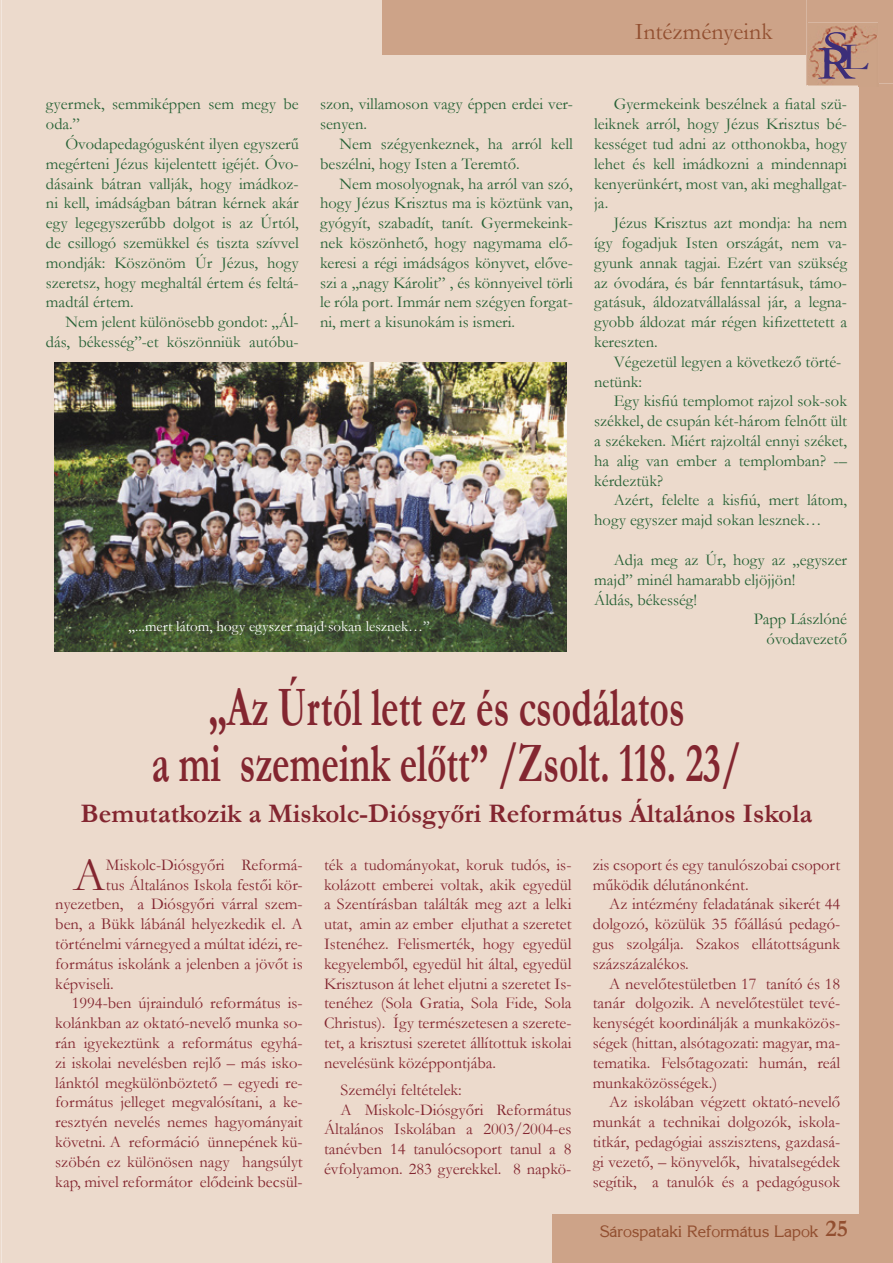
<style>
.page{position:relative;width:893px;height:1263px;background:#fff}
.page>*{position:absolute;margin:0;border:0;box-sizing:border-box;transform-origin:0 0}
.t1{font:700 56.25px/55.5px "Garamond";color:#832630;text-align:center;scale:.67 1}
.t2{font:48.45px "Garamond";color:#3c2e79;scale:1.23 1}
.t3{font:48.3px "Garamond";color:#832630}
.t4{font:700 27px "Garamond";color:#832630}
.t5{font:24px "Garamond";color:#924f30}
.t6{font:700 24px "Garamond";color:#924f30}
.t7{font:16.5px/19.8px "Garamond";color:#832630;text-align:justify}
.t8{font:16.5px/19.8px "Garamond";color:#266135}
.t9{font:15px "Garamond";color:#fff}
.t10{font:15px "Korinthia";color:#924f30}
.s1{font-size:38.7px}
</style>
<div class="page">
<div style="left:1px;top:0;width:805px;height:1263px;background:#ecdacc"></div>
<hr style="left:0;top:0;width:1px;height:1263px;background:#ecdacc">
<div style="left:383px;top:0;width:423px;height:54px;background:#cda388"></div>
<div style="left:553px;top:1214px;width:340px;height:49px;background:#cda388"></div>
<svg style="left:806px;top:0;width:87px;height:1214px;background:#dec1ae"></svg>
<img style="left:54px;top:362px;width:512px;height:290px">
<p class="t8" style="left:46px;top:94px;width:254px">gyermek, semmiképpen sem megy be oda.”</p>
<p class="t8" style="left:46px;top:134px;width:254px;text-align:justify;text-indent:20px">Óvodapedagógusként ilyen egyszerű megérteni Jézus kijelentett igéjét. Óvo&shy;dásaink bátran vallják, hogy imádkoz&shy;ni kell, imádságban bátran kérnek akár egy legegyszerűbb dolgot is az Úrtól, de csillogó szemükkel és tiszta szívvel mondják: Köszönöm Úr Jézus, hogy szeretsz, hogy meghaltál értem és feltá&shy;madtál értem.</p>
<p class="t8" style="left:46px;top:312px;width:254px;text-align:right">Nem jelent különösebb gondot: ,,Ál&shy;dás, békesség”-et köszönniük autóbu-</p>
<p class="t8" style="left:320px;top:94px;width:254px">szon, villamoson vagy éppen erdei ver&shy;senyen.</p>
<p class="t8" style="left:320px;top:134px;width:254px;text-indent:20px">Nem szégyenkeznek, ha arról kell beszélni, hogy Isten a Teremtő.</p>
<p class="t8" style="left:320px;top:173px;width:254px;text-align:justify;text-indent:20px">Nem mosolyognak, ha arról van szó, hogy Jézus Krisztus ma is köztünk van, gyógyít, szabadít, tanít. Gyermekeink&shy;nek köszönhető, hogy nagymama elő&shy;keresi a régi imádságos könyvet, előve&shy;szi a ,,nagy Károlit” , és könnyeivel törli le róla port. Immár nem szégyen forgat&shy;ni, mert a kisunokám is ismeri.</p>
<p class="t9" style="left:128px;top:616px;width:303px">„...mert látom, hogy egyszer majd sokan lesznek…”</p>
<h3 class="t5" style="left:635px;top:15px;width:139px">Intézményeink</h3>
<h2 class="t2" style="left:817px;top:23px;width:43px">RS <span class="s1">L</span></h2>
<p class="t8" style="left:594px;top:94px;width:254px;text-align:justify;text-indent:20px">Gyermekeink beszélnek a fiatal szü&shy;leiknek arról, hogy Jézus Krisztus bé&shy;kességet tud adni az otthonokba, hogy lehet és kell imádkozni a mindennapi kenyerünkért, most van, aki meghallgat&shy;ja.</p>
<p class="t8" style="left:594px;top:213px;width:254px;text-align:justify;text-indent:20px">Jézus Krisztus azt mondja: ha nem így fogadjuk Isten országát, nem va&shy;gyunk annak tagjai. Ezért van szükség az óvodára, és bár fenntartásuk, támo&shy;gatásuk, áldozatvállalással jár, a legna&shy;gyobb áldozat már régen kifizettetett a kereszten.</p>
<p class="t8" style="left:594px;top:351px;width:249px;text-indent:20px">Végezetül legyen a következő törté&shy;netünk:</p>
<p class="t8" style="left:594px;top:391px;width:254px;text-align:justify;text-indent:20px">Egy kisfiú templomot rajzol sok-sok székkel, de csupán két-három felnőtt ült a székeken. Miért rajzoltál ennyi széket, ha alig van ember a templomban? -– kérdeztük?</p>
<p class="t8" style="left:594px;top:490px;width:254px;text-indent:20px">Azért, felelte a kisfiú, mert látom, hogy egyszer majd sokan lesznek…</p>
<p class="t8" style="left:614px;top:549px;width:235px">Adja meg az Úr, hogy az ,,egyszer</p>
<p class="t8" style="left:594px;top:569px;width:203px">majd” minél hamarabb eljöjjön!</p>
<p class="t8" style="left:594px;top:589px;width:104px">Áldás, békesség!</p>
<p class="t8" style="left:754px;top:609px;width:95px">Papp Lászlóné</p>
<p class="t8" style="left:767px;top:629px;width:82px">óvodavezető</p>
<h1 class="t1" style="left:151px;top:680px;width:882px">„Az Úrtól lett ez és csodálatos<br>a mi szemeink előtt” /Zsolt. 118. 23/</h1>
<h3 class="t4" style="left:81px;top:795px;width:733px">Bemutatkozik a Miskolc-Diósgyőri Református Általános Iskola</h3>
<h3 class="t3" style="left:73px;top:842px;width:34px">A</h3>
<p class="t7" style="left:106px;top:854px;width:198px">Miskolc-Diósgyőri Reformá-</p>
<p class="t7" style="left:106px;top:874px;width:198px">tus Általános Iskola festői kör-</p>
<p class="t7" style="left:55px;top:894px;width:249px">nyezetben, a Diósgyőri várral szem-</p>
<p class="t7" style="left:55px;top:914px;width:249px">ben, a Bükk lábánál helyezkedik el. A</p>
<p class="t7" style="left:55px;top:933px;width:249px">történelmi várnegyed a múltat idézi, re-</p>
<p class="t7" style="left:55px;top:953px;width:249px">formátus iskolánk a jelenben a jövőt is</p>
<p class="t7" style="left:55px;top:973px;width:60px">képviseli.</p>
<p class="t7" style="left:72px;top:993px;width:232px">1994-ben újrainduló református is-</p>
<p class="t7" style="left:55px;top:1013px;width:249px">kolánkban az oktató-nevelő munka so-</p>
<p class="t7" style="left:55px;top:1032px;width:249px">rán igyekeztünk a református egyhá-</p>
<p class="t7" style="left:55px;top:1052px;width:249px">zi iskolai nevelésben rejlő – más isko-</p>
<p class="t7" style="left:55px;top:1072px;width:249px">lánktól megkülönböztető – egyedi re-</p>
<p class="t7" style="left:55px;top:1092px;width:249px">formátus jelleget megvalósítani, a ke-</p>
<p class="t7" style="left:55px;top:1112px;width:249px">resztyén nevelés nemes hagyományait</p>
<p class="t7" style="left:55px;top:1131px;width:249px">követni. A reformáció ünnepének kü-</p>
<p class="t7" style="left:55px;top:1151px;width:249px">szöbén ez különösen nagy hangsúlyt</p>
<p class="t7" style="left:55px;top:1171px;width:249px">kap, mivel reformátor elődeink becsül-</p>
<p class="t7" style="left:324px;top:854px;width:249px">ték a tudományokat, koruk tudós, is&shy;kolázott emberei voltak, akik egyedül a Szentírásban találták meg azt a lelki utat, amin az ember eljuthat a szeretet Istenéhez. Felismerték, hogy egyedül kegyelemből, egyedül hit által, egyedül Krisztuson át lehet eljutni a szeretet Is&shy;tenéhez (Sola Gratia, Sola Fide, Sola Christus). Így természetesen a szerete&shy;tet, a krisztusi szeretet állítottuk iskolai nevelésünk középpontjába.</p>
<p class="t7" style="left:340px;top:1079px;width:123px">Személyi feltételek:</p>
<p class="t7" style="left:340px;top:1099px;width:232px">A Miskolc-Diósgyőri Református</p>
<p class="t7" style="left:324px;top:1119px;width:249px">Általános Iskolában a 2003/2004-es</p>
<p class="t7" style="left:324px;top:1139px;width:249px">tanévben 14 tanulócsoport tanul a 8</p>
<p class="t7" style="left:324px;top:1158px;width:249px">évfolyamon. 283 gyerekkel. 8 napkö-</p>
<p class="t7" style="left:593px;top:854px;width:249px">zis csoport és egy tanulószobai csoport működik délutánonként.</p>
<p class="t7" style="left:593px;top:894px;width:249px;text-indent:16px">Az intézmény feladatának sikerét 44 dolgozó, közülük 35 főállású pedagó&shy;gus szolgálja. Szakos ellátottságunk százszázalékos.</p>
<p class="t7" style="left:593px;top:973px;width:249px;text-indent:16px">A nevelőtestületben 17 tanító és 18 tanár dolgozik. A nevelőtestület tevé&shy;kenységét koordinálják a munkaközös&shy;ségek (hittan, alsótagozati: magyar, ma&shy;tematika. Felsőtagozati: humán, reál munkaközösségek.)</p>
<p class="t7" style="left:593px;top:1092px;width:249px;text-indent:16px">Az iskolában végzett oktató-nevelő munkát a technikai dolgozók, iskola&shy;titkár, pedagógiai asszisztens, gazdasá&shy;gi vezető, – könyvelők, hivatalsegédek segítik, a tanulók és a pedagógusok</p>
<h3 class="t6" style="left:825px;top:1212px;width:24px">25</h3>
<p class="t10" style="left:600px;top:1221px;width:221px">Sárospataki Református Lapok</p>
</div>
